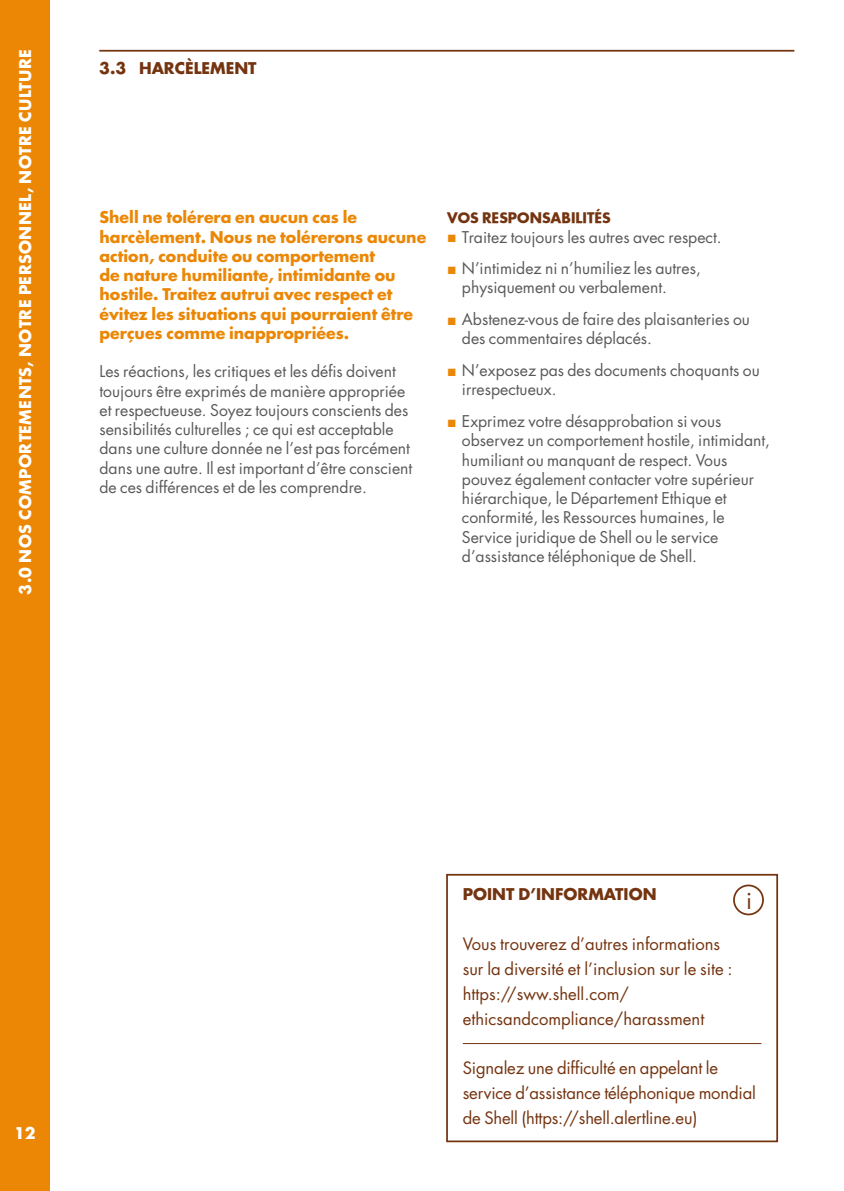
<style>
.page{position:relative;width:844px;height:1191px;background:#fff}
.page>*{position:absolute;margin:0;border:0;box-sizing:border-box;transform-origin:0 0}
.t1{font:22.93px "Futura Std";color:#743410}
.Box_Underscore_Brown{font:16.62px/24.8px "Futura Std";color:#743410}
.Body{font:15.75px/19.2px "Futura Std";color:#595959}
.Intro__orange{font:700 15.75px/19.2px "Futura Std";color:#eb8705}
.t2{font:700 15.75px "Futura Std";letter-spacing:.025em;color:#fff}
.H3__white{font:700 15.75px "Futura Std";color:#743410}
.H3__brown{font:700 15.75px "Futura Std";color:#743410}
.H4__brown{font:700 14px "Futura";color:#743410}
</style>
<div class="page">
<div style="left:0;top:0;width:50px;height:1191px;background:#eb8705"></div>
<hr style="left:99px;top:50px;width:695px;height:2px;background:#743410">
<hr style="left:462px;top:1043px;width:299px;height:1px;background:#743410">
<div style="left:446px;top:874px;width:331px;height:268px;border:2px solid #743410"></div>
<div style="left:733px;top:884px;width:30px;height:31px;border:2px solid #743410;border-radius:50%"></div>
<p class="t2" style="left:15px;top:594px;width:546px;rotate:-90deg">3.0 NOS COMPORTEMENTS, NOTRE PERSONNEL, NOTRE CULTURE</p>
<p class="H3__brown" style="left:99px;top:58px;width:159px">3.3 HARCÈLEMENT</p>
<p class="Intro__orange" style="left:99px;top:207px;width:328px">Shell ne tolérera en aucun cas le harcèlement. Nous ne tolérerons aucune action, conduite ou comportement<br>de nature humiliante, intimidante ou hostile. Traitez autrui avec respect et évitez les situations qui pourraient être perçues comme inappropriées.</p>
<p class="Body" style="left:99px;top:362px;width:314px">Les réactions, les critiques et les défis doivent toujours être exprimés de manière appropriée et respectueuse. Soyez toujours conscients des sensibilités culturelles ; ce qui est acceptable dans une culture donnée ne l’est pas forcément dans une autre. Il est important d’être conscient de ces différences et de les comprendre.</p>
<p class="H4__brown" style="left:447px;top:209px;width:165px">VOS RESPONSABILITÉS</p>
<p class="Body" style="left:462px;top:227px;width:261px">Traitez toujours les autres avec respect.</p>
<p class="Body" style="left:462px;top:259px;width:240px">N’intimidez ni n’humiliez les autres, physiquement ou verbalement.</p>
<p class="Body" style="left:462px;top:310px;width:289px">Abstenez-vous de faire des plaisanteries ou des commentaires déplacés.</p>
<p class="Body" style="left:462px;top:361px;width:299px">N’exposez pas des documents choquants ou irrespectueux.</p>
<p class="Body" style="left:462px;top:412px;width:309px">Exprimez votre désapprobation si vous observez un comportement hostile, intimidant, humiliant ou manquant de respect. Vous pouvez également contacter votre supérieur hiérarchique, le Département Ethique et conformité, les Ressources humaines, le Service juridique de Shell ou le service d’assistance téléphonique de Shell.</p>
<p class="t2" style="left:14px;top:1123px;width:23px">12</p>
<p class="H3__white" style="left:462px;top:884px;width:195px">POINT D’INFORMATION</p>
<p class="Box_Underscore_Brown" style="left:462px;top:931px;width:271px">Vous trouverez d’autres informations sur la diversité et l’inclusion sur le site : https://sww.shell.com/ ethicsandcompliance/harassment</p>
<p class="Box_Underscore_Brown" style="left:462px;top:1055px;width:294px">Signalez une difficulté en appelant le service d’assistance téléphonique mondial de Shell (https://shell.alertline.eu)</p>
<p class="t1" style="left:745px;top:885px;width:8px">i</p>
</div>
